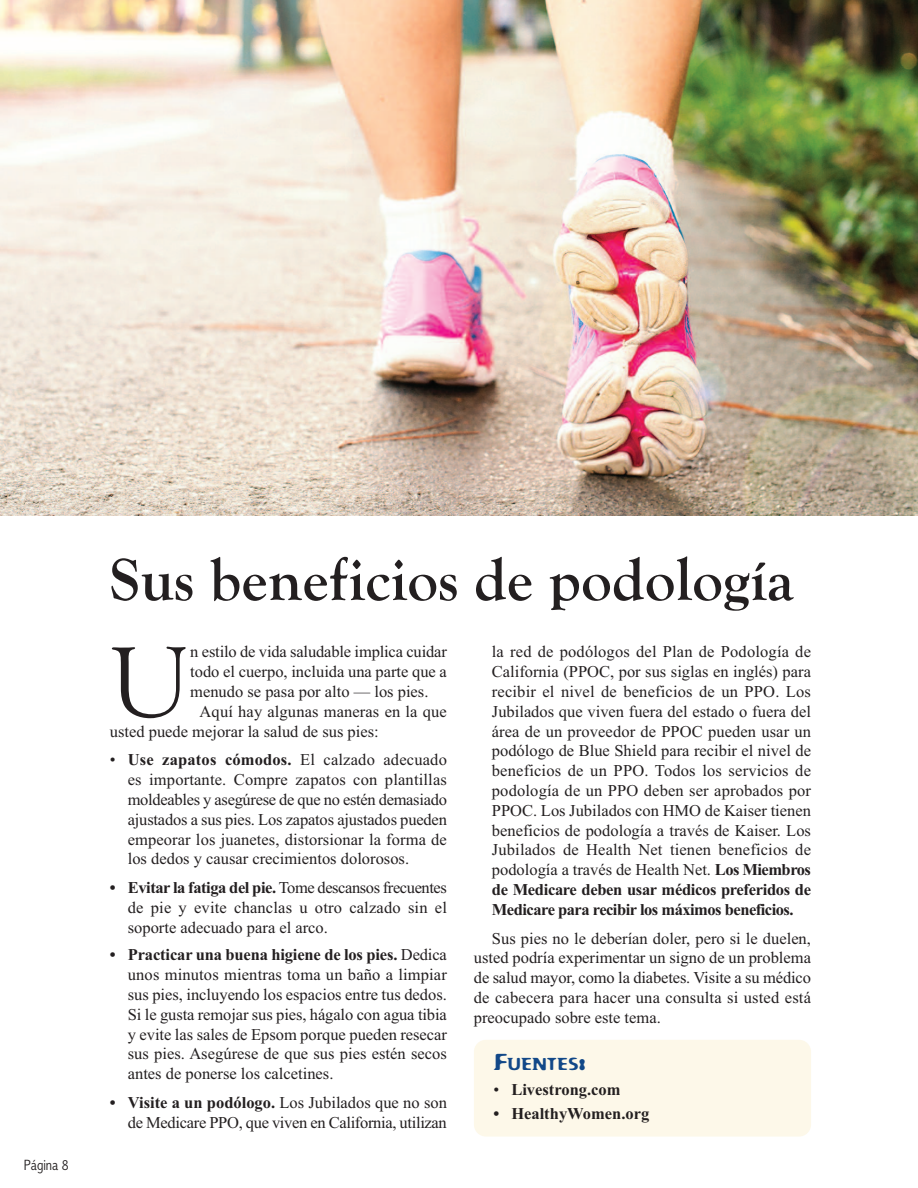
<style>
.page{position:relative;width:918px;height:1188px;background:#fff}
.page>*{position:absolute;margin:0;border:0;box-sizing:border-box;transform-origin:0 0}
.t1{font:104.1px "Goudy Old Style T";color:#231f20}
.t2{font:700 61.5px "Goudy Old Style T";color:#231f20}
.t3{font:16.8px "Flexure";color:#124888}
.t4{font:16.5px/19.8px "Times New Roman";color:#231f20;text-align:justify}
.t5{font:16.5px/19.8px "Times New Roman";letter-spacing:-.02em;color:#231f20;text-align:right}
.t6{font:700 16.5px "Times New Roman";color:#231f20}
.t7{font:300 condensed 15px "Abadi";color:#231f20}
.s1{font-weight:700}
.s2{font-size:22.5px}
.s3{font-weight:400}
</style>
<div class="page">
<img style="left:0;top:0;width:918px;height:516px">
<div style="left:474px;top:1040px;width:337px;height:97px;background:#fdf8e9;border-radius:12px"></div>
<p class="t7" style="left:24px;top:1156px;width:46px">Página 8</p>
<h2 class="t2" style="left:110px;top:543px;width:685px">Sus beneficios de podología</h2>
<h1 class="t1" style="left:110px;top:620px;width:82px">U</h1>
<p class="t4" style="left:190px;top:642px;width:258px">n estilo de vida saludable implica cuidar</p>
<p class="t4" style="left:190px;top:662px;width:258px">todo el cuerpo, incluida una parte que a</p>
<p class="t4" style="left:190px;top:681px;width:240px">menudo se pasa por alto — los pies.</p>
<p class="t4" style="left:200px;top:701px;width:249px">Aquí hay algunas maneras en la que</p>
<p class="t4" style="left:110px;top:721px;width:270px">usted puede mejorar la salud de sus pies:</p>
<p class="t4" style="left:128px;top:750px;width:321px;text-indent:-18px">• <span class="s1">Use zapatos cómodos.</span> El calzado adecuado es importante. Compre zapatos con plantillas moldeables y asegúrese de que no estén demasiado ajustados a sus pies. Los zapatos ajustados pueden empeorar los juanetes, distorsionar la forma de los dedos y causar crecimientos dolorosos.</p>
<p class="t4" style="left:128px;top:878px;width:321px;text-indent:-18px"><span class="s1">• Evitar la fatiga del pie.</span> Tome descansos frecuentes de pie y evite chanclas u otro calzado sin el soporte adecuado para el arco.</p>
<p class="t4" style="left:128px;top:945px;width:321px;text-indent:-18px"><span class="s1">• Practicar una buena higiene de los pies.</span> Dedica unos minutos mientras toma un baño a limpiar sus pies, incluyendo los espacios entre tus dedos.<br>Si le gusta remojar sus pies, hágalo con agua tibia y evite las sales de Epsom porque pueden resecar sus pies. Asegúrese de que sus pies estén secos antes de ponerse los calcetines.</p>
<p class="t5" style="left:110px;top:1093px;width:339px"><span class="s1">• Visite a un podólogo.</span> Los Jubilados que no son de Medicare PPO, que viven en California, utilizan</p>
<p class="t4" style="left:492px;top:642px;width:321px">la red de podólogos del Plan de Podología de California (PPOC, por sus siglas en inglés) para recibir el nivel de beneficios de un PPO. Los Jubilados que viven fuera del estado o fuera del área de un proveedor de PPOC pueden usar un podólogo de Blue Shield para recibir el nivel de beneficios de un PPO. Todos los servicios de podología de un PPO deben ser aprobados por PPOC. Los Jubilados con HMO de Kaiser tienen beneficios de podología a través de Kaiser. Los Jubilados de Health Net tienen beneficios de podología a través de Health Net. <span class="s1">Los Miembros de Medicare deben usar médicos preferidos de Medicare para recibir los máximos beneficios.</span></p>
<p class="t4" style="left:474px;top:928px;width:339px;text-indent:18px">Sus pies no le deberían doler, pero si le duelen, usted podría experimentar un signo de un problema de salud mayor, como la diabetes. Visite a su médico de cabecera para hacer una consulta si usted está preocupado sobre este tema.</p>
<p class="t3" style="left:493px;top:1055px;width:94px"><span class="s2">F</span>UENTES<span class="s2">:</span></p>
<p class="t6" style="left:493px;top:1079px;width:129px"><span class="s3">•</span> Livestrong.com</p>
<p class="t6" style="left:493px;top:1104px;width:157px">• HealthyWomen.org</p>
</div>
